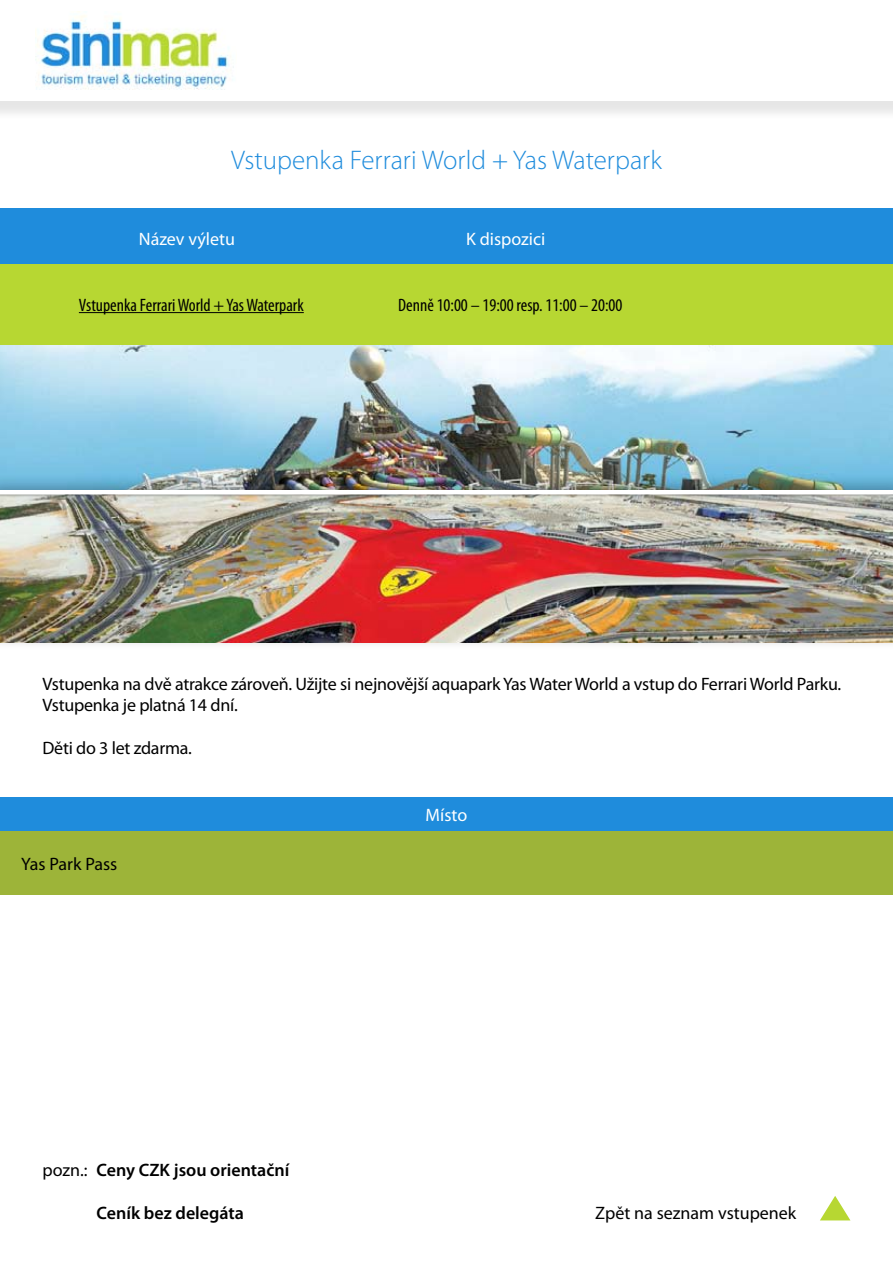
<style>
.page{position:relative;width:893px;height:1263px;background:#fff}
.page>*{position:absolute;margin:0;border:0;box-sizing:border-box;transform-origin:0 0}
.t1{font:300 27px "Myriad Pro";color:#1f8cdc}
.t2{font:18px/21.6px "Myriad Pro";letter-spacing:-.015em;color:#000}
.t3{font:condensed 18px "Myriad Pro";color:#000}
.t4{font:600 18px "Myriad Pro";color:#000}
.t5{font:18px "Myriad Pro";color:#fff}
.s1{font-weight:400}
</style>
<div class="page">
<svg style="left:820px;top:1196px;width:30px;height:24px"></svg>
<img style="left:0;top:344px;width:893px;height:128px">
<div style="left:0;top:264px;width:893px;height:80px;background:#b7d732"></div>
<div style="left:0;top:208px;width:893px;height:56px;background:#1f8cdc"></div>
<div style="left:0;top:472px;width:893px;height:186px;background:#000;opacity:.29"></div>
<img style="left:0;top:503px;width:893px;height:140px">
<div style="left:0;top:489px;width:893px;height:14px;background:#000;opacity:.29"></div>
<hr style="left:0;top:490px;width:893px;height:4px;background:#fff">
<div style="left:0;top:0;width:893px;height:128px;background:#000;opacity:.1"></div>
<div style="left:0;top:0;width:893px;height:101px;background:#fff"></div>
<img style="left:35px;top:15px;width:199px;height:74px">
<hr style="left:79px;top:312px;width:225px;height:1px;background:#000">
<div style="left:0;top:797px;width:893px;height:34px;background:#1f8cdc"></div>
<div style="left:0;top:831px;width:893px;height:64px;background:#9db439"></div>
<h1 class="t1" style="left:231px;top:144px;width:432px">Vstupenka Ferrari World + Yas Waterpark</h1>
<p class="t5" style="left:139px;top:228px;width:98px">Název výletu</p>
<p class="t5" style="left:466px;top:228px;width:81px">K dispozici</p>
<p class="t3" style="left:79px;top:294px;width:226px">Vstupenka Ferrari World + Yas Waterpark</p>
<p class="t3" style="left:398px;top:294px;width:226px">Denně 10:00 – 19:00 resp. 11:00 – 20:00</p>
<p class="t2" style="left:43px;top:672px;width:800px">Vstupenka na dvě atrakce zároveň. Užijte si nejnovější aquapark Yas Water World a vstup do Ferrari World Parku.<br>Vstupenka je platná 14 dní.</p>
<p class="t2" style="left:43px;top:737px;width:151px">Děti do 3 let zdarma.</p>
<p class="t2" style="left:21px;top:853px;width:98px">Yas Park Pass</p>
<p class="t4" style="left:43px;top:1158px;width:248px"><span class="s1">pozn.:</span> Ceny CZK jsou orientační</p>
<p class="t4" style="left:97px;top:1201px;width:149px">Ceník bez delegáta</p>
<p class="t5" style="left:426px;top:804px;width:43px">Místo</p>
<p class="t2" style="left:595px;top:1201px;width:203px">Zpět na seznam vstupenek</p>
</div>
